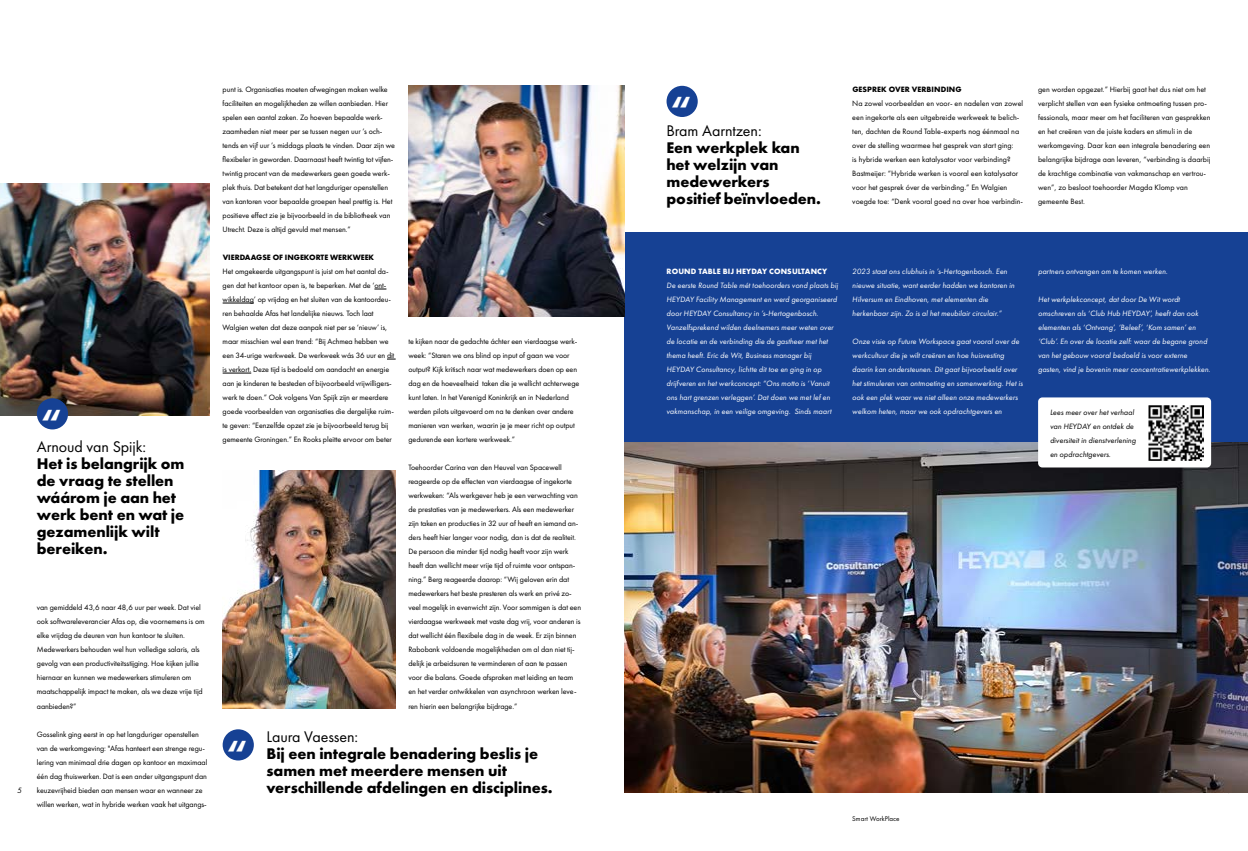
<style>
.page{position:relative;width:1248px;height:851px;background:#fff}
.page>*{position:absolute;margin:0;border:0;box-sizing:border-box;transform-origin:0 0}
.t1{font:700 36.2px "Futura PT";color:#fff}
.t2{font:700 16px/17px "Futura PT";letter-spacing:-.005em;color:#000}
.t3{font:16px "Futura PT";letter-spacing:-.005em;color:#000}
.t4{font:8px/14px "Futura PT";letter-spacing:-.01em;color:#000}
.t5{font:italic 8px/14px "Futura PT";letter-spacing:.005em;color:#fff}
.t6{font:italic 8px/14px "Futura PT";letter-spacing:.005em;color:#000}
.t7{font:700 8px "Futura PT";color:#000}
.t8{font:700 8px "Futura PT";letter-spacing:.015em;color:#fff}
.t9{font:7px "Futura PT";color:#000}
</style>
<div class="page">
<div style="left:624px;top:232px;width:623px;height:224px;background:#164194"></div>
<svg style="left:374px;top:289px;width:12px;height:1px"></svg>
<hr style="left:223px;top:303px;width:31px;height:1px;background:#000">
<svg style="left:223px;top:373px;width:28px;height:1px"></svg>
<div style="left:223px;top:729px;width:31px;height:31px;background:#164194;border-radius:50%"></div>
<div style="left:666px;top:86px;width:31px;height:31px;background:#164194;border-radius:50%"></div>
<img style="left:624px;top:442px;width:623px;height:350px">
<img style="left:0;top:183px;width:210px;height:232px">
<img style="left:223px;top:470px;width:172px;height:238px">
<img style="left:408px;top:85px;width:216px;height:231px">
<div style="left:37px;top:398px;width:31px;height:31px;background:#164194;border-radius:50%"></div>
<div style="left:1037px;top:397px;width:173px;height:70px;background:#fff;border-radius:4px"></div>
<img style="left:1148px;top:405px;width:55px;height:55px">
<h1 class="t1" style="left:41px;top:398px;width:22px">“</h1>
<h2 class="t3" style="left:37px;top:437px;width:111px">Arnoud van Spijk:</h2>
<h2 class="t2" style="left:37px;top:455px;width:149px">Het is belangrijk om de vraag te stellen wáárom je aan het werk bent en wat je gezamenlijk wilt bereiken.</h2>
<p class="t6" style="left:17px;top:782px;width:6px">5</p>
<p class="t4" style="left:37px;top:600px;width:169px">van gemiddeld 43,6 naar 48,6 uur per week. Dat viel ook softwareleverancier Afas op, die voornemens is om elke vrijdag de deuren van hun kantoor te sluiten.<br>Medewerkers behouden wel hun volledige salaris, als gevolg van een productiviteitsstijging. Hoe kijken jullie hiernaar en kunnen we medewerkers stimuleren om maatschappelijk impact te maken, als we deze vrije tijd aanbieden?”</p>
<p class="t4" style="left:37px;top:726px;width:172px">Gosselink ging eerst in op het langduriger openstellen van de werkomgeving: "Afas hanteert een strenge regu&shy;lering van minimaal drie dagen op kantoor en maximaal één dag thuiswerken. Dat is een ander uitgangspunt dan keuzevrijheid bieden aan mensen waar en wanneer ze willen werken, wat in hybride werken vaak het uitgangs-</p>
<p class="t4" style="left:223px;top:82px;width:174px">punt is. Organisaties moeten afwegingen maken welke faciliteiten en mogelijkheden ze willen aanbieden. Hier spelen een aantal zaken. Zo hoeven bepaalde werk&shy;zaamheden niet meer per se tussen negen uur ’s och&shy;tends en vijf uur ’s middags plaats te vinden. Daar zijn we flexibeler in geworden. Daarnaast heeft twintig tot vijfen&shy;twintig procent van de medewerkers geen goede werk&shy;plek thuis. Dat betekent dat het langduriger openstellen van kantoren voor bepaalde groepen heel prettig is. Het positieve effect zie je bijvoorbeeld in de bibliotheek van Utrecht. Deze is altijd gevuld met mensen.”</p>
<p class="t7" style="left:223px;top:252px;width:153px">VIERDAAGSE OF INGEKORTE WERKWEEK</p>
<p class="t4" style="left:223px;top:264px;width:173px">Het omgekeerde uitgangspunt is juist om het aantal da&shy;gen dat het kantoor open is, te beperken. Met de ‘ont&shy;wikkeldag’ op vrijdag en het sluiten van de kantoordeu&shy;ren behaalde Afas het landelijke nieuws. Toch laat Walgien weten dat deze aanpak niet per se ‘nieuw’ is, maar misschien wel een trend: “Bij Achmea hebben we een 34-urige werkweek. De werkweek wás 36 uur en dit is verkort. Deze tijd is bedoeld om aandacht en energie aan je kinderen te besteden of bijvoorbeeld vrijwilligers&shy;werk te doen.” Ook volgens Van Spijk zijn er meerdere goede voorbeelden van organisaties die dergelijke ruim&shy;te geven: “Eenzelfde opzet zie je bijvoorbeeld terug bij gemeente Groningen.” En Rooks pleitte ervoor om beter</p>
<p class="t4" style="left:408px;top:334px;width:172px">te kijken naar de gedachte áchter een vierdaagse werk&shy;week: “Staren we ons blind op input of gaan we voor output? Kijk kritisch naar wat medewerkers doen op een dag en de hoeveelheid taken die je wellicht achterwege kunt laten. In het Verenigd Koninkrijk en in Nederland werden pilots uitgevoerd om na te denken over andere manieren van werken, waarin je je meer richt op output gedurende een kortere werkweek.”</p>
<p class="t4" style="left:408px;top:460px;width:174px">Toehoorder Carina van den Heuvel van Spacewell reageerde op de effecten van vierdaagse of ingekorte werkweken: “Als werkgever heb je een verwachting van de prestaties van je medewerkers. Als een medewerker zijn taken en producties in 32 uur af heeft en iemand an&shy;ders heeft hier langer voor nodig, dan is dat de realiteit.<br>De persoon die minder tijd nodig heeft voor zijn werk heeft dan wellicht meer vrije tijd of ruimte voor ontspan&shy;ning.” Berg reageerde daarop: “Wij geloven erin dat medewerkers het beste presteren als werk en privé zo&shy;veel mogelijk in evenwicht zijn. Voor sommigen is dat een vierdaagse werkweek met vaste dag vrij, voor anderen is dat wellicht één flexibele dag in de week. Er zijn binnen Rabobank voldoende mogelijkheden om al dan niet tij&shy;delijk je arbeidsuren te verminderen of aan te passen voor die balans. Goede afspraken met leiding en team en het verder ontwikkelen van asynchroon werken leve&shy;ren hierin een belangrijke bijdrage.”</p>
<h1 class="t1" style="left:226px;top:729px;width:22px">“</h1>
<h2 class="t3" style="left:266px;top:726px;width:93px">Laura Vaessen:</h2>
<h2 class="t2" style="left:266px;top:744px;width:287px">Bij een integrale benadering beslis je samen met meerdere mensen uit verschillende afdelingen en disciplines.</h2>
<h1 class="t1" style="left:670px;top:86px;width:22px">“</h1>
<h2 class="t3" style="left:666px;top:121px;width:97px">Bram Aarntzen:</h2>
<h2 class="t2" style="left:666px;top:138px;width:156px">Een werkplek kan het welzijn van medewerkers positief beïnvloeden.</h2>
<p class="t7" style="left:852px;top:84px;width:111px">GESPREK OVER VERBINDING</p>
<p class="t4" style="left:852px;top:96px;width:172px">Na zowel voorbeelden en voor- en nadelen van zowel een ingekorte als een uitgebreide werkweek te belich&shy;ten, dachten de Round Table-experts nog éénmaal na over de stelling waarmee het gesprek van start ging:<br>is hybride werken een katalysator voor verbinding?<br>Bastmeijer: “Hybride werken is vooral een katalysator voor het gesprek óver de verbinding.” En Walgien voegde toe: “Denk vooral goed na over hoe verbindin-</p>
<p class="t4" style="left:1037px;top:82px;width:174px">gen worden opgezet.” Hierbij gaat het dus niet om het verplicht stellen van een fysieke ontmoeting tussen pro&shy;fessionals, maar meer om het faciliteren van gesprekken en het creëren van de juiste kaders en stimuli in de werkomgeving. Daar kan een integrale benadering een belangrijke bijdrage aan leveren, “verbinding is daarbij de krachtige combinatie van vakmanschap en vertrou&shy;wen”, zo besloot toehoorder Magda Klomp van gemeente Best.</p>
<p class="t8" style="left:666px;top:266px;width:162px">ROUND TABLE BIJ HEYDAY CONSULTANCY</p>
<p class="t5" style="left:666px;top:278px;width:173px">De eerste Round Table mét toehoorders vond plaats bij HEYDAY Facility Management en werd georganiseerd door HEYDAY Consultancy in ’s-Hertogenbosch.<br>Vanzelfsprekend wilden deelnemers meer weten over de locatie en de verbinding die de gastheer met het thema heeft. Eric de Wit, Business manager bij HEYDAY Consultancy, lichtte dit toe en ging in op drijfveren en het werkconcept: “Ons motto is ‘Vanuit ons hart grenzen verleggen’. Dat doen we met lef en vakmanschap, in een veilige omgeving. Sinds maart</p>
<p class="t5" style="left:852px;top:264px;width:164px">2023 staat ons clubhuis in ’s-Hertogenbosch. Een nieuwe situatie, want eerder hadden we kantoren in Hilversum en Eindhoven, met elementen die herkenbaar zijn. Zo is al het meubilair circulair.”</p>
<p class="t5" style="left:852px;top:334px;width:172px">Onze visie op Future Workspace gaat vooral over de werkcultuur die je wilt creëren en hoe huisvesting daarin kan ondersteunen. Dit gaat bijvoorbeeld over het stimuleren van ontmoeting en samenwerking. Het is ook een plek waar we niet alleen onze medewerkers welkom heten, maar we ook opdrachtgevers en</p>
<p class="t5" style="left:1037px;top:264px;width:131px">partners ontvangen om te komen werken.</p>
<p class="t5" style="left:1037px;top:292px;width:174px">Het werkplekconcept, dat door De Wit wordt omschreven als ‘Club Hub HEYDAY’, heeft dan ook elementen als ‘Ontvang’, ‘Beleef’, ‘Kom samen’ en ‘Club’. En over de locatie zelf: waar de begane grond van het gebouw vooral bedoeld is voor externe gasten, vind je bovenin meer concentratiewerkplekken.</p>
<p class="t6" style="left:1049px;top:405px;width:87px">Lees meer over het verhaal van HEYDAY en ontdek de diversiteit in dienstverlening en opdrachtgevers.</p>
<p class="t9" style="left:852px;top:814px;width:49px">Smart WorkPlace</p>
</div>
